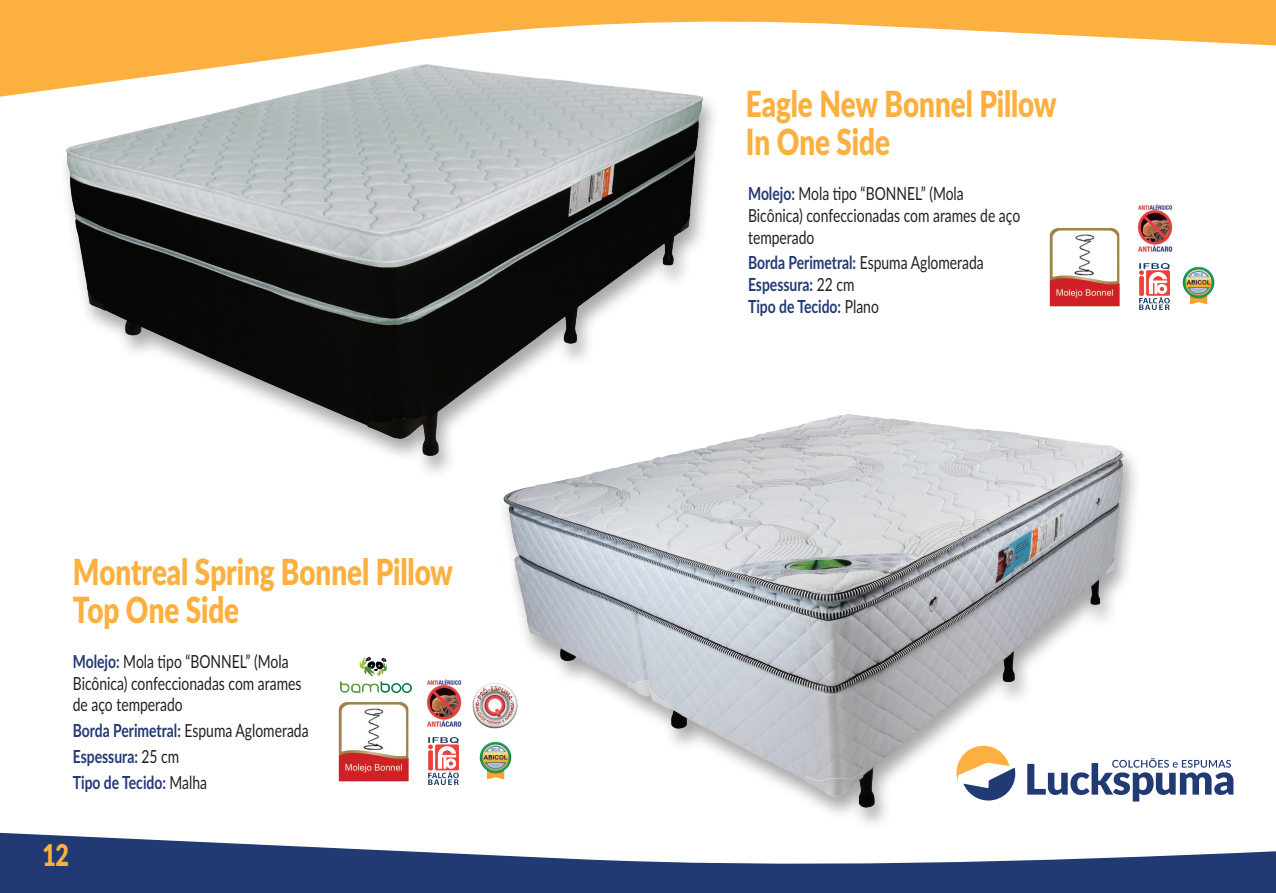
<style>
.page{position:relative;width:1276px;height:893px;background:#fff}
.page>*{position:absolute;margin:0;border:0;box-sizing:border-box;transform-origin:0 0}
.t1{font:900 36px/37.5px "Lato";letter-spacing:-.005em;color:#fbb03f;scale:.77 1}
.t2{font:900 30px "Lato";color:#fbb03f;scale:.77 1}
.t3{font:18px/21.6px "Lato";color:#231f20;scale:.77 1}
.t4{font:700 18px/21.6px "Lato";color:#213a73;scale:.77 1}
.s1{font-weight:700;color:#213a73}
.s2{font-weight:400;color:#231f20}
</style>
<div class="page">
<svg style="left:0;top:0;width:1276px;height:97px;fill:#fbb03f"></svg>
<svg style="left:0;top:832px;width:1276px;height:61px;fill:#213a73"></svg>
<svg style="left:1142px;top:758px;width:91px;height:37px"></svg>
<div style="left:59px;top:62px;width:662px;height:418px;background:#fff"></div>
<img style="left:67px;top:64px;width:643px;height:391px">
<img style="left:1049px;top:228px;width:71px;height:79px">
<img style="left:1137px;top:205px;width:35px;height:47px">
<img style="left:1182px;top:266px;width:33px;height:39px">
<img style="left:1140px;top:263px;width:29px;height:46px">
<div style="left:500px;top:412px;width:642px;height:420px;background:#231f20;opacity:.4"></div>
<img style="left:500px;top:414px;width:626px;height:393px">
<img style="left:339px;top:702px;width:70px;height:79px">
<img style="left:340px;top:657px;width:71px;height:36px">
<img style="left:472px;top:682px;width:46px;height:47px">
<img style="left:426px;top:679px;width:36px;height:47px">
<img style="left:479px;top:737px;width:36px;height:47px">
<img style="left:429px;top:738px;width:29px;height:46px">
<h1 class="t1" style="left:73px;top:552px;width:495px">Montreal Spring Bonnel Pillow<br>Top One Side</h1>
<p class="t3" style="left:73px;top:650px;width:298px"><span class="s1">Molejo:</span> Mola tipo “BONNEL” (Mola<br>Bicônica) confeccionadas com arames de aço temperado</p>
<p class="t4" style="left:73px;top:717px;width:308px;line-height:25.8px">Borda Perimetral: <span class="s2">Espuma Aglomerada<br></span>Espessura: <span class="s2">25 cm<br></span>Tipo de Tecido: <span class="s2">Malha</span></p>
<h2 class="t2" style="left:43px;top:832px;width:36px">12</h2>
<h1 class="t1" style="left:746px;top:84px;width:405px">Eagle New Bonnel Pillow<br>In One Side</h1>
<p class="t3" style="left:748px;top:182px;width:355px"><span class="s1">Molejo:</span> Mola tipo “BONNEL” (Mola<br>Bicônica) confeccionadas com arames de aço temperado</p>
<p class="t4" style="left:748px;top:251px;width:308px">Borda Perimetral: <span class="s2">Espuma Aglomerada<br></span>Espessura: <span class="s2">22 cm<br></span>Tipo de Tecido: <span class="s2">Plano</span></p>
</div>
